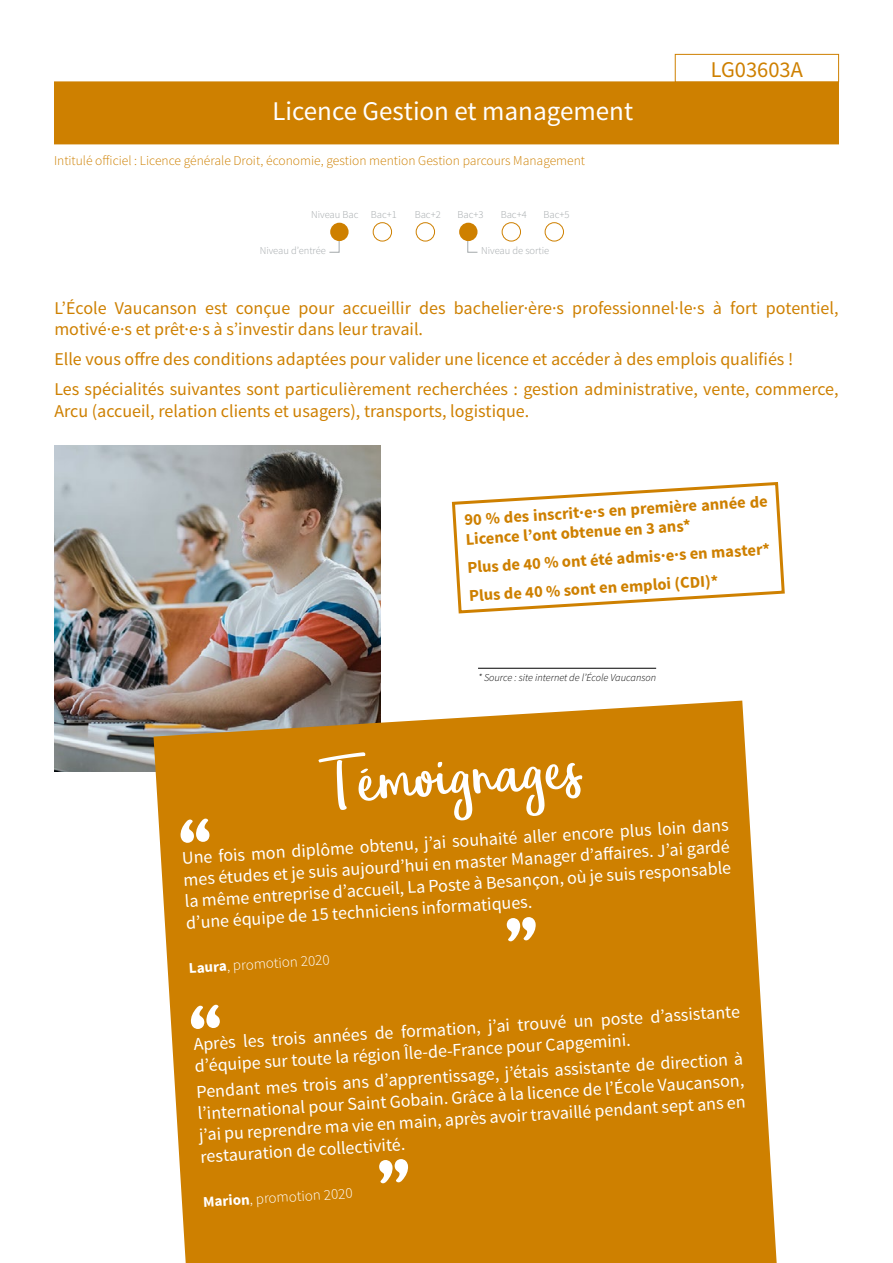
<style>
.page{position:relative;width:893px;height:1263px;background:#fff}
.page>*{position:absolute;margin:0;border:0;box-sizing:border-box;transform-origin:0 0}
.t1{font:75px "Eufoniem One";color:#fff}
.t2{font:27px "Source Sans Pro";color:#fff}
.t3{font:22.5px "Source Sans Pro";color:#ce8000}
.t4{font:18px/21.3px "Source Sans Pro";color:#fff;text-align:justify}
.t5{font:18px/21.6px "Source Sans Pro";color:#ce8000}
.t6{font:700 16.5px/20.1px "Source Sans Pro";color:#ce8000}
.t7{font:300 15px "Source Sans Pro";color:#fff}
.t8{font:300 13.5px "Source Sans Pro";color:#ce8000}
.t9{font:300 10.5px "Source Sans Pro";color:#a3a8aa}
.t10{font:italic 300 10.5px "Source Sans Pro";color:#000}
.s1{font-weight:700}
</style>
<div class="page">
<img style="left:54px;top:445px;width:326px;height:327px">
<div style="left:54px;top:81px;width:785px;height:63px;background:#ce8000"></div>
<div style="left:675px;top:54px;width:164px;height:28px;border:1px solid #ce8000"></div>
<svg style="left:329px;top:237px;width:11px;height:16px"></svg>
<svg style="left:467px;top:234px;width:11px;height:19px"></svg>
<div style="left:330px;top:223px;width:19px;height:18px;background:#ce8000;border-radius:50%"></div>
<div style="left:373px;top:222px;width:19px;height:19px;border:1px solid #ce8000;border-radius:50%"></div>
<div style="left:416px;top:222px;width:19px;height:19px;border:1px solid #ce8000;border-radius:50%"></div>
<div style="left:459px;top:223px;width:18px;height:18px;background:#ce8000;border-radius:50%"></div>
<div style="left:502px;top:222px;width:19px;height:19px;border:1px solid #ce8000;border-radius:50%"></div>
<div style="left:545px;top:222px;width:19px;height:19px;border:1px solid #ce8000;border-radius:50%"></div>
<svg style="left:153px;top:700px;width:624px;height:563px;background:#cf8812"></svg>
<svg style="left:451px;top:482px;width:334px;height:132px"></svg>
<hr style="left:478px;top:668px;width:178px;height:1px;background:#000">
<svg style="left:180px;top:818px;width:30px;height:25px"></svg>
<svg style="left:190px;top:1004px;width:30px;height:25px"></svg>
<svg style="left:379px;top:1159px;width:30px;height:24px"></svg>
<svg style="left:506px;top:917px;width:31px;height:24px"></svg>
<h2 class="t2" style="left:273px;top:94px;width:362px">Licence Gestion et management</h2>
<p class="t8" style="left:54px;top:152px;width:533px">Intitulé officiel : Licence générale Droit, économie, gestion mention Gestion parcours Management</p>
<p class="t9" style="left:311px;top:208px;width:87px">Niveau Bac Bac+1</p>
<p class="t9" style="left:415px;top:208px;width:28px">Bac+2</p>
<p class="t9" style="left:458px;top:208px;width:28px">Bac+3</p>
<p class="t9" style="left:501px;top:208px;width:28px">Bac+4</p>
<p class="t9" style="left:543px;top:208px;width:28px">Bac+5</p>
<p class="t9" style="left:260px;top:244px;width:68px">Niveau d’entrée</p>
<p class="t9" style="left:481px;top:244px;width:70px">Niveau de sortie</p>
<p class="t3" style="left:711px;top:55px;width:94px">LG03603A</p>
<p class="t5" style="left:54px;top:297px;width:786px">L’École Vaucanson est conçue pour accueillir des bachelier·ère·s professionnel·le·s à fort potentiel, motivé·e·s et prêt·e·s à s’investir dans leur travail.</p>
<p class="t5" style="left:54px;top:345px;width:786px;line-height:30.2px">Elle vous offre des conditions adaptées pour valider une licence et accéder à des emplois qualifiés !<br>Les spécialités suivantes sont particulièrement recherchées : gestion administrative, vente, commerce,</p>
<p class="t5" style="left:54px;top:401px;width:476px">Arcu (accueil, relation clients et usagers), transports, logistique.</p>
<p class="t6" style="left:464px;top:509px;width:305px;rotate:-3deg">90 % des inscrit·e·s en première année de<br>Licence l’ont obtenue en 3 ans*</p>
<p class="t6" style="left:467px;top:553px;width:305px;line-height:28.5px;rotate:-3deg">Plus de 40 % ont été admis·e·s en master*<br>Plus de 40 % sont en emploi (CDI)*</p>
<p class="t10" style="left:478px;top:671px;width:180px">* Source : site internet de l’École Vaucanson</p>
<h1 class="t1" style="left:317px;top:742px;width:264px;rotate:-3deg">Témoignages</h1>
<p class="t4" style="left:181px;top:850px;width:549px;rotate:-4deg">Une fois mon diplôme obtenu, j’ai souhaité aller encore plus loin dans mes études et je suis aujourd’hui en master Manager d’aff aires. J’ai gardé la même entreprise d’accueil, La Poste à Besançon, où je suis responsable d’une équipe de 15 techniciens informatiques.</p>
<p class="t7" style="left:188px;top:960px;width:142px;rotate:-4deg"><span class="s1">Laura</span>, promotion 2020</p>
<p class="t4" style="left:193px;top:1037px;width:549px;rotate:-4deg">Après les trois années de formation, j’ai trouvé un poste d’assistante d’équipe sur toute la région Île-de-France pour Capgemini.</p>
<p class="t4" style="left:195px;top:1084px;width:549px;rotate:-4deg">Pendant mes trois ans d’apprentissage, j’étais assistante de direction à l’international pour Saint Gobain. Grâce à la licence de l’École Vaucanson, j’ai pu reprendre ma vie en main, après avoir travaillé pendant sept ans en restauration de collectivité.</p>
<p class="t7" style="left:203px;top:1194px;width:151px;rotate:-4deg"><span class="s1">Marion</span>, promotion 2020</p>
</div>
